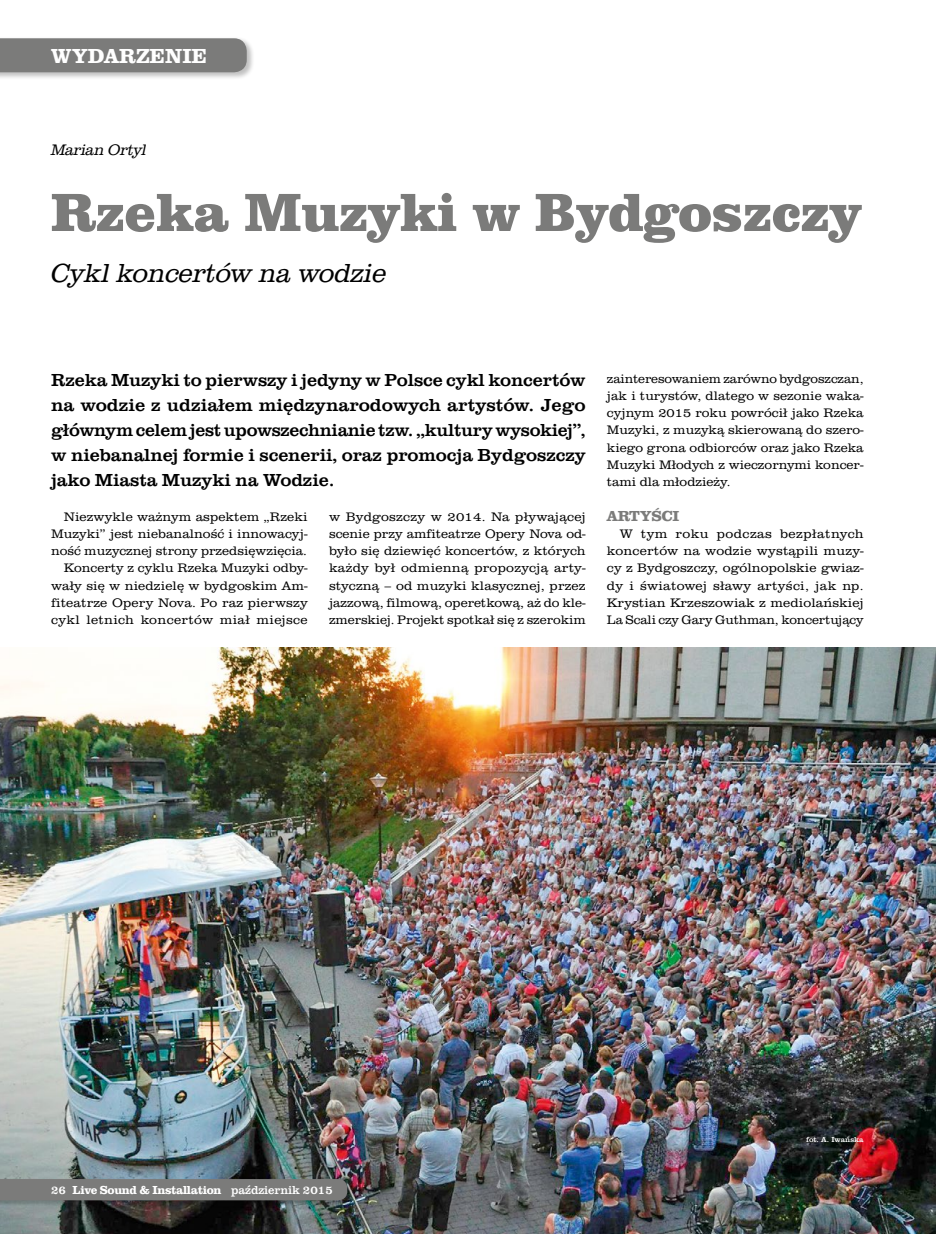
<style>
.page{position:relative;width:936px;height:1234px;background:#fff}
.page>*{position:absolute;margin:0;border:0;box-sizing:border-box;transform-origin:0 0}
._03_Nadtytuł{font:700 expanded 55.5px "Clarendon URW";color:#7b7b7a}
._04_Podtytuł{font:italic 300 27px "Clarendon URW";letter-spacing:-.01em;color:#000}
.t1{font:700 21px "Clarendon URW";color:#fff}
._06_Lid_biały{font:18px/24.9px "Clarendon URW";letter-spacing:-.005em;color:#000;text-align:justify;scale:1.05 1}
._02_Autor{font:italic 300 15.75px "Clarendon URW";letter-spacing:-.02em;color:#000}
._05_Śródtytuł{font:700 15px "Clarendon URW";letter-spacing:-.025em;color:#7b7b7a;scale:1.04 1}
._01_Podstawowy{font:300 12.75px/17.2px "Clarendon URW";color:#000;text-align:justify;scale:1.07 1}
._01_Podstawowy-2{font:300 12.75px/17.2px "Clarendon URW";color:#000;text-align:justify}
._01_Podstawowy-3{font:300 12.75px/17.2px "Clarendon URW";color:#000;text-align:justify;scale:1.05 1}
.t2{font:700 12px "Clarendon URW";letter-spacing:-.03em;color:#fff}
._20_Autor_zdjęcia_bi{font:7.5px "Clarendon URW";color:#fff;scale:1.04 1}
.s1{font-weight:400}
</style>
<div class="page">
<img style="left:0;top:647px;width:935px;height:586px">
<div style="left:0;top:1176px;width:355px;height:31px;background:#000;opacity:.25"></div>
<div style="left:0;top:1178px;width:347px;height:21px;background:#7b7b7a"></div>
<div style="left:0;top:37px;width:254px;height:43px;background:#000;opacity:.25"></div>
<div style="left:0;top:38px;width:247px;height:34px;background:#7b7b7a"></div>
<p class="t1" style="left:51px;top:43px;width:158px">WYDARZENIE</p>
<p class="_02_Autor" style="left:51px;top:141px;width:97px">Marian Ortyl</p>
<p class="_03_Nadtytuł" style="left:51px;top:180px;width:811px">Rzeka Muzyki w Bydgoszczy</p>
<p class="_04_Podtytuł" style="left:51px;top:257px;width:337px">Cykl koncertów na wodzie</p>
<p class="_06_Lid_biały" style="left:51px;top:368px;width:510px">Rzeka Muzyki to pierwszy i jedyny w Polsce cykl koncertów na wodzie z udziałem międzynarodowych artystów. Jego głównym celem jest upowszechnianie tzw. „kultury wysokiej”, w niebanalnej formie i scenerii, oraz promocja Bydgoszczy jako Miasta Muzyki na Wodzie.</p>
<p class="_01_Podstawowy" style="left:51px;top:508px;width:241px;text-indent:13px">Niezwykle ważnym aspektem „Rzeki Muzyki” jest niebanalność i innowacyj&shy;ność muzycznej strony przedsięwzięcia.</p>
<p class="_01_Podstawowy-3" style="left:51px;top:559px;width:246px;text-indent:13px">Koncerty z cyklu Rzeka Muzyki odby&shy;wały się w niedzielę w bydgoskim Am&shy;fiteatrze Opery Nova. Po raz pierwszy cykl letnich koncertów miał miejsce</p>
<p class="_01_Podstawowy" style="left:329px;top:508px;width:241px">w Bydgoszczy w 2014. Na pływającej scenie przy amfiteatrze Opery Nova od&shy;było się dziewięć koncertów, z których każdy był odmienną propozycją arty&shy;styczną – od muzyki klasycznej, przez jazzową, filmową, operetkową, aż do kle&shy;zmerskiej. Projekt spotkał się z szerokim</p>
<p class="_01_Podstawowy-2" style="left:607px;top:370px;width:258px">zainteresowaniem zarówno bydgoszczan, jak i turystów, dlatego w sezonie waka&shy;cyjnym 2015 roku powrócił jako Rzeka Muzyki, z muzyką skierowaną do szero&shy;kiego grona odbiorców oraz jako Rzeka Muzyki Młodych z wieczornymi koncer&shy;tami dla młodzieży.</p>
<p class="_05_Śródtytuł" style="left:607px;top:506px;width:71px">ARTYŚCI</p>
<p class="_01_Podstawowy" style="left:607px;top:525px;width:241px;text-indent:13px">W tym roku podczas bezpłatnych koncertów na wodzie wystąpili muzy&shy;cy z Bydgoszczy, ogólnopolskie gwiaz&shy;dy i światowej sławy artyści, jak np.<br>Krystian Krzeszowiak z mediolańskiej La Scali czy Gary Guthman, koncertujący</p>
<p class="t2" style="left:51px;top:1182px;width:283px"><span class="s1">26</span> Live Sound &amp; Installation <span class="s1">październik 2015</span></p>
<p class="_20_Autor_zdjęcia_bi" style="left:806px;top:1134px;width:57px">fot. A. Iwańska</p>
</div>
